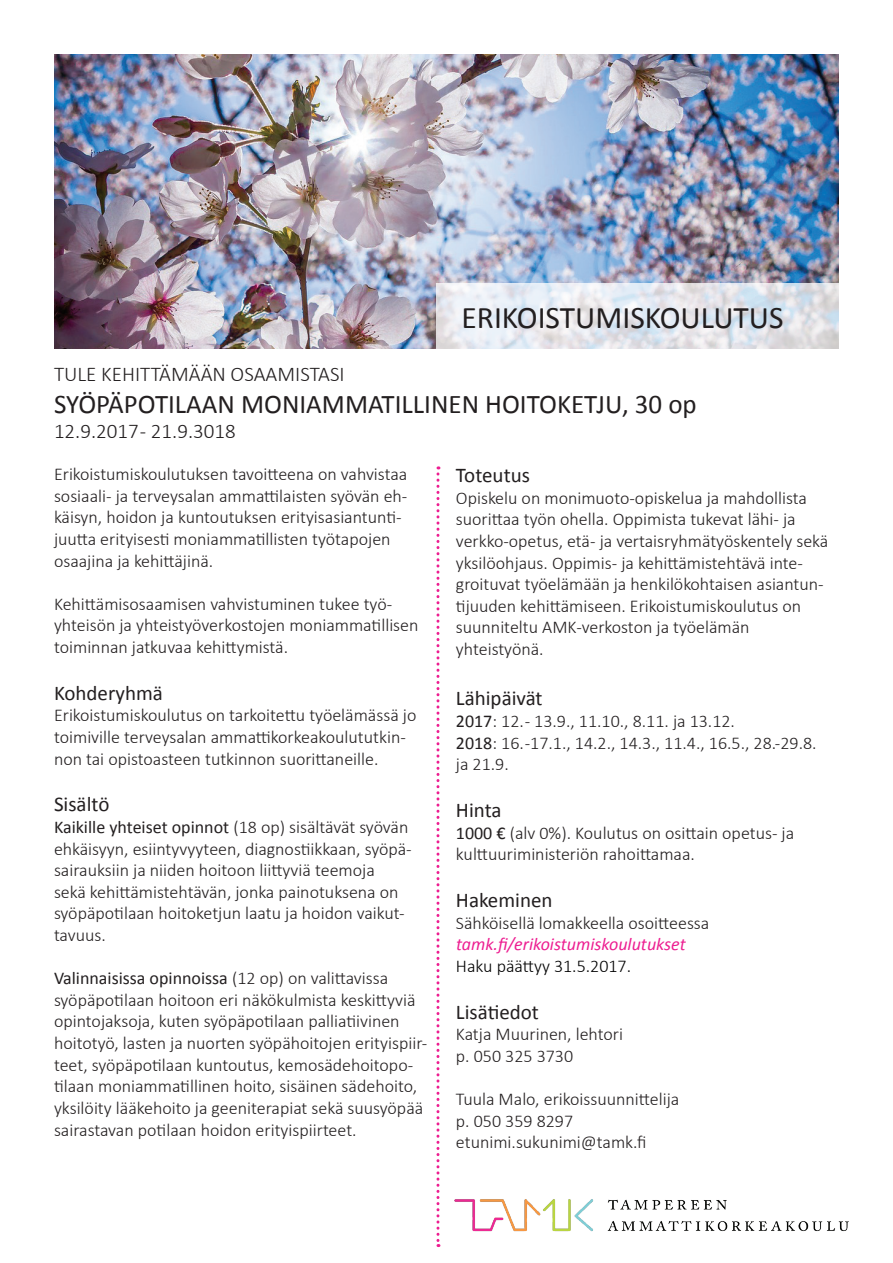
<style>
.page{position:relative;width:893px;height:1263px;background:#fff}
.page>*{position:absolute;margin:0;border:0;box-sizing:border-box;transform-origin:0 0}
.t1{font:31.5px "Calibri";color:#231f20}
.t2{font:27px "Calibri";color:#231f20}
.t3{font:21px "Calibri";color:#231f20}
.t4{font:300 21px "Calibri";color:#231f20}
.t5{font:300 18px/21.6px "Calibri";color:#231f20}
.t6{font:italic 18px "Calibri";color:#ed1e91}
.t7{font:300 18px "Calibri";color:#000}
.s1{font-weight:400}
</style>
<div class="page">
<img style="left:54px;top:54px;width:785px;height:295px">
<img style="left:439px;top:1184px;width:410px;height:63px">
<svg style="left:436px;top:466px;width:3px;height:781px"></svg>
<svg style="left:436px;top:283px;width:403px;height:66px;background:#e3e6ec"></svg>
<h1 class="t1" style="left:462px;top:297px;width:323px">ERIKOISTUMISKOULUTUS</h1>
<p class="t4" style="left:54px;top:361px;width:292px">TULE KEHITTÄMÄÄN OSAAMISTASI</p>
<h2 class="t2" style="left:54px;top:387px;width:644px">SYÖPÄPOTILAAN MONIAMMATILLINEN HOITOKETJU, 30 op</h2>
<p class="t4" style="left:54px;top:418px;width:183px">12.9.2017 - 21.9.3018</p>
<p class="t5" style="left:54px;top:463px;width:355px">Erikoistumiskoulutuksen tavoitteena on vahvistaa sosiaali- ja terveysalan ammattilaisten syövän eh&shy;käisyn, hoidon ja kuntoutuksen erityisasiantunti&shy;juutta erityisesti moniammatillisten työtapojen osaajina ja kehittäjinä.</p>
<p class="t5" style="left:54px;top:593px;width:366px">Kehittämisosaamisen vahvistuminen tukee työ&shy;yhteisön ja yhteistyöverkostojen moniammatillisen toiminnan jatkuvaa kehittymistä.</p>
<p class="t3" style="left:54px;top:680px;width:110px">Kohderyhmä</p>
<p class="t5" style="left:54px;top:704px;width:364px">Erikoistumiskoulutus on tarkoitettu työelämässä jo toimiville terveysalan ammattikorkeakoulututkin&shy;non tai opistoasteen tutkinnon suorittaneille.</p>
<p class="t3" style="left:54px;top:791px;width:57px">Sisältö</p>
<p class="t5" style="left:54px;top:816px;width:359px"><span class="s1">Kaikille yhteiset opinnot</span> (18 op) sisältävät syövän ehkäisyyn, esiintyvyyteen, diagnostiikkaan, syöpä&shy;sairauksiin ja niiden hoitoon liittyviä teemoja<br>sekä kehittämistehtävän, jonka painotuksena on syöpäpotilaan hoitoketjun laatu ja hoidon vaikut&shy;tavuus.</p>
<p class="t5" style="left:54px;top:967px;width:375px"><span class="s1">Valinnaisissa opinnoissa</span> (12 op) on valittavissa syöpäpotilaan hoitoon eri näkökulmista keskittyviä opintojaksoja, kuten syöpäpotilaan palliatiivinen hoitotyö, lasten ja nuorten syöpähoitojen erityispiir&shy;teet, syöpäpotilaan kuntoutus, kemosädehoitopo&shy;tilaan moniammatillinen hoito, sisäinen sädehoito, yksilöity lääkehoito ja geeniterapiat sekä suusyöpää sairastavan potilaan hoidon erityispiirteet.</p>
<p class="t3" style="left:456px;top:462px;width:76px">Toteutus</p>
<p class="t5" style="left:456px;top:487px;width:374px">Opiskelu on monimuoto-opiskelua ja mahdollista suorittaa työn ohella. Oppimista tukevat lähi- ja verkko-opetus, etä- ja vertaisryhmätyöskentely sekä yksilöohjaus. Oppimis- ja kehittämistehtävä inte&shy;groituvat työelämään ja henkilökohtaisen asiantun&shy;tijuuden kehittämiseen. Erikoistumiskoulutus on suunniteltu AMK-verkoston ja työelämän yhteistyönä.</p>
<p class="t3" style="left:456px;top:685px;width:88px">Lähipäivät</p>
<p class="t5" style="left:456px;top:710px;width:362px"><span class="s1">2017</span>: 12. - 13.9., 11.10., 8.11. ja 13.12.<br><span class="s1">2018</span>: 16. -17.1., 14.2., 14.3., 11.4., 16.5., 28.-29.8. ja 21.9.</p>
<p class="t3" style="left:456px;top:797px;width:47px">Hinta</p>
<p class="t5" style="left:456px;top:822px;width:340px"><span class="s1">1000 €</span> (alv 0%). Koulutus on osittain opetus- ja kulttuuriministeriön rahoittamaa.</p>
<p class="t3" style="left:456px;top:887px;width:98px">Hakeminen</p>
<p class="t5" style="left:456px;top:912px;width:255px">Sähköisellä lomakkeella osoitteessa</p>
<p class="t7" style="left:456px;top:955px;width:177px">Haku päättyy 31.5.2017.</p>
<p class="t3" style="left:456px;top:998px;width:85px">Lisätiedot</p>
<p class="t5" style="left:456px;top:1023px;width:169px">Katja Muurinen, lehtori p. 050 325 3730</p>
<p class="t5" style="left:456px;top:1088px;width:225px">Tuula Malo, erikoissuunnittelija p. 050 359 8297 etunimi.sukunimi@tamk.fi</p>
<p class="t6" style="left:456px;top:932px;width:231px">tamk.fi/erikoistumiskoulutukset</p>
</div>
